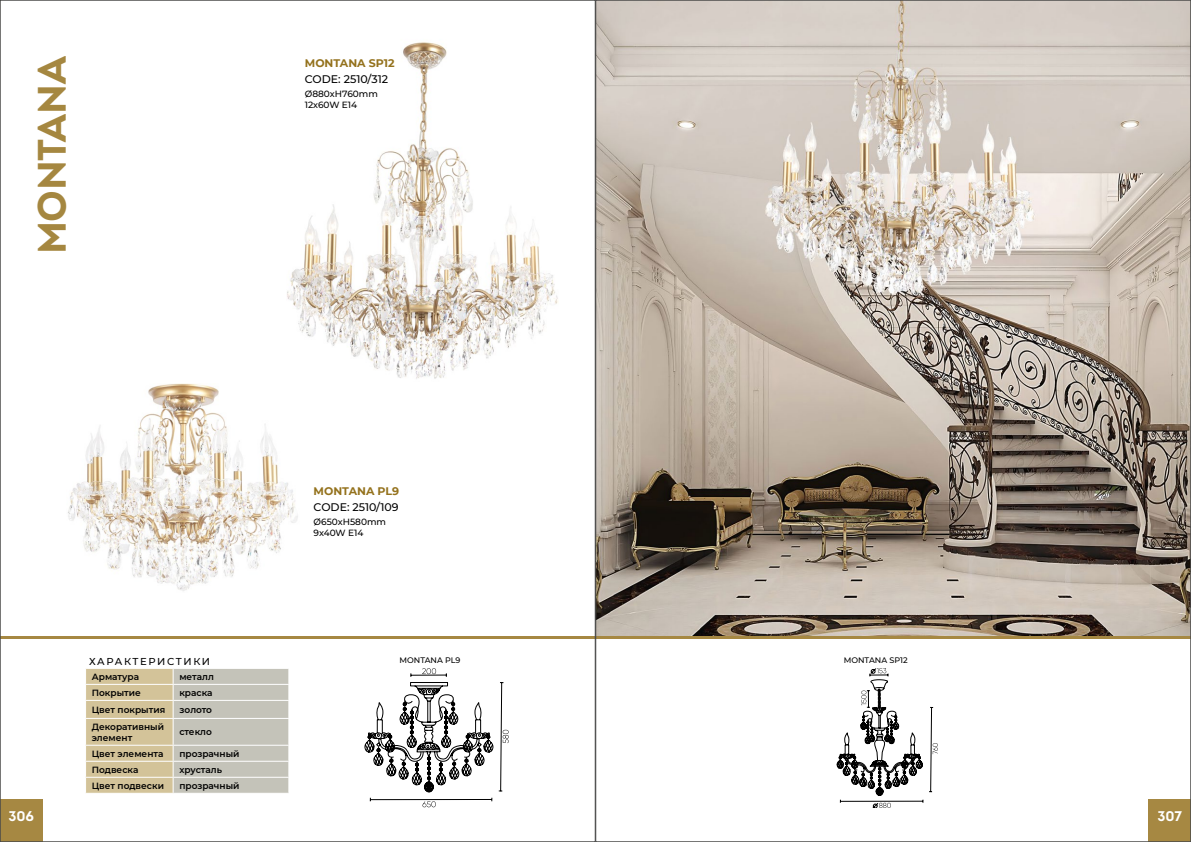
<style>
.page{position:relative;width:1191px;height:842px;background:#fff}
.page>*{position:absolute;margin:0;border:0;box-sizing:border-box;transform-origin:0 0}
.t1{font:39.7px "Intro Bold Alt";letter-spacing:-.01em;color:#a58740}
.t2{font:14px "Intro Bold Alt";color:#fff}
.t3{font:500 11px "Montserrat";color:#000}
.t4{font:700 11px "Montserrat";color:#94721d}
.t5{font:500 10px "Montserrat";letter-spacing:.165em;color:#000}
.t6{font:600 9px/10.8px "Montserrat";color:#000}
.t7{font:500 9px/11px "Montserrat";color:#000}
.t8{font:500 8px "Montserrat";color:#000}
</style>
<div class="page">
<div style="left:0;top:799px;width:43px;height:43px;background:#a68842"></div>
<div style="left:1148px;top:799px;width:43px;height:43px;background:#a68842"></div>
<hr style="left:0;top:636px;width:1191px;height:3px;background:#a68842">
<svg style="left:85px;top:668px;width:204px;height:125px;background:#cec7b2"></svg>
<img style="left:597px;top:2px;width:592px;height:634px">
<svg style="left:365px;top:668px;width:143px;height:139px"></svg>
<svg style="left:837px;top:668px;width:101px;height:140px"></svg>
<img style="left:68px;top:384px;width:230px;height:207px">
<img style="left:287px;top:42px;width:271px;height:337px">
<h1 class="t1" style="left:27px;top:254px;width:199px;rotate:-90deg">MONTANA</h1>
<p class="t4" style="left:305px;top:57px;width:91px">MONTANA SP12</p>
<p class="t3" style="left:305px;top:73px;width:85px">CODE: 2510/312</p>
<p class="t7" style="left:305px;top:88px;width:75px">Ø880xH760mm<br>12х60W E14</p>
<p class="t5" style="left:89px;top:655px;width:122px">ХАРАКТЕРИСТИКИ</p>
<p class="t6" style="left:92px;top:671px;width:49px">Арматура</p>
<p class="t6" style="left:179px;top:671px;width:36px">металл</p>
<p class="t6" style="left:92px;top:687px;width:51px">Покрытие</p>
<p class="t6" style="left:179px;top:687px;width:35px">краска</p>
<p class="t6" style="left:92px;top:704px;width:75px">Цвет покрытия</p>
<p class="t6" style="left:180px;top:704px;width:34px">золото</p>
<p class="t6" style="left:92px;top:721px;width:74px">Декоративный элемент</p>
<p class="t6" style="left:179px;top:726px;width:34px">стекло</p>
<p class="t6" style="left:92px;top:748px;width:73px">Цвет элемента</p>
<p class="t6" style="left:179px;top:748px;width:62px">прозрачный</p>
<p class="t6" style="left:92px;top:764px;width:48px">Подвеска</p>
<p class="t6" style="left:179px;top:764px;width:44px">хрусталь</p>
<p class="t6" style="left:92px;top:780px;width:74px">Цвет подвески</p>
<p class="t6" style="left:179px;top:780px;width:62px">прозрачный</p>
<p class="t4" style="left:313px;top:485px;width:87px">MONTANA PL9</p>
<p class="t3" style="left:313px;top:501px;width:87px">CODE: 2510/109</p>
<p class="t7" style="left:313px;top:516px;width:74px">Ø650xH580mm<br>9x40W E14</p>
<p class="t8" style="left:399px;top:656px;width:62px">MONTANA PL9</p>
<p class="t8" style="left:843px;top:656px;width:65px">MONTANA SP12</p>
<h2 class="t2" style="left:8px;top:807px;width:27px">306</h2>
<h2 class="t2" style="left:1157px;top:807px;width:26px">307</h2>
</div>
